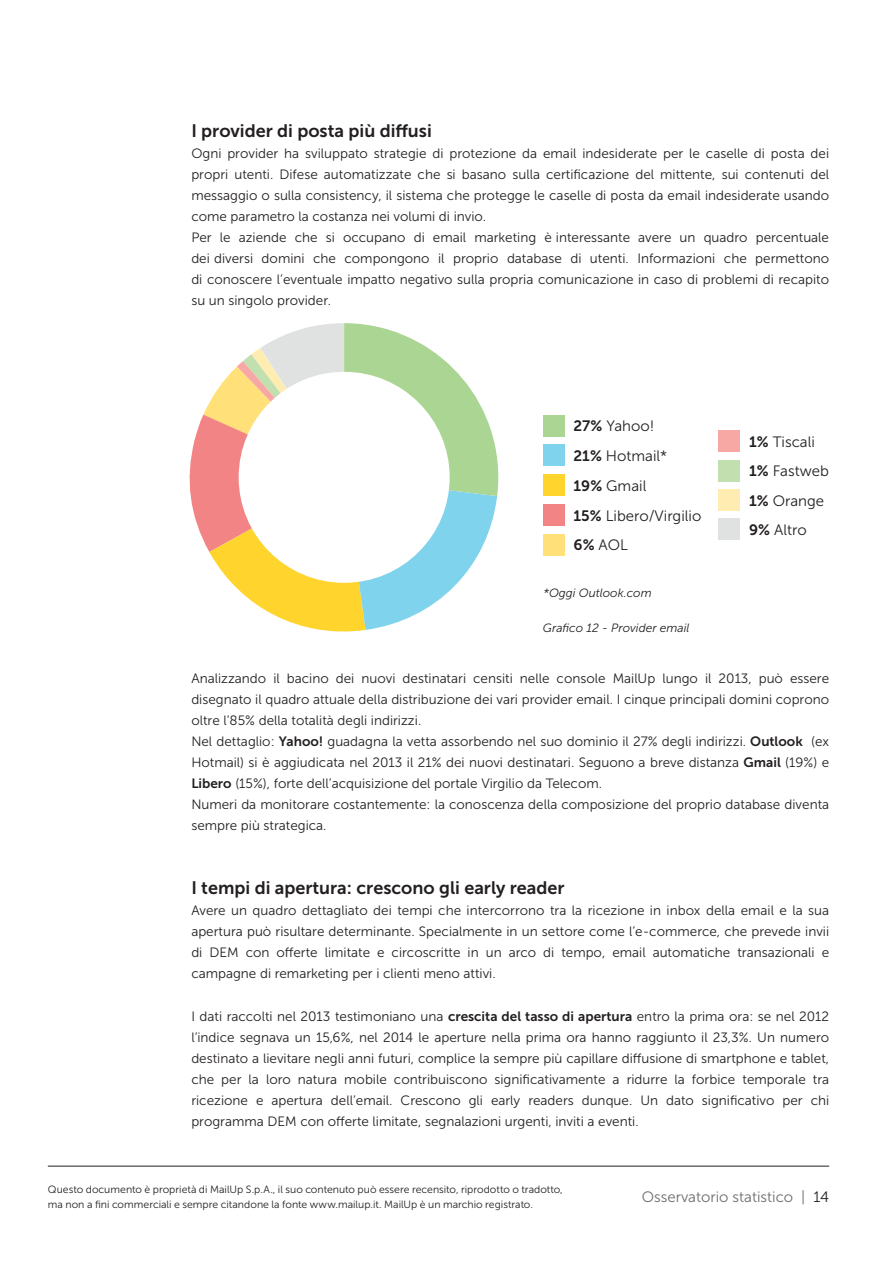
<style>
.page{position:relative;width:893px;height:1263px;background:#fff}
.page>*{position:absolute;margin:0;border:0;box-sizing:border-box;transform-origin:0 0}
.Testo{font:18px "Museo Sans 700";color:#231f20}
.Testo-2{font:15px "Museo Sans 300";color:#231f20}
.t1{font:15px "Museo Sans 300";color:#6c6d70}
.Testo-3{font:13.5px/21px "Museo Sans 300";color:#231f20;text-align:justify}
.Testo-4{font:italic 12px "Museo Sans 300";color:#231f20}
.t2{font:10.5px/15px "Museo Sans 300";color:#231f20}
.s1{font-family:"Museo Sans 700"}
.s2{color:#231f20}
</style>
<div class="page">
<hr style="left:48px;top:1166px;width:781px;height:1px;background:#231f20">
<svg style="left:189px;top:323px;width:309px;height:309px"></svg>
<div style="left:239px;top:372px;width:211px;height:211px;background:#fff;border-radius:50%"></div>
<div style="left:543px;top:445px;width:21px;height:21px;background:#7fd3ec"></div>
<div style="left:543px;top:504px;width:21px;height:21px;background:#f38485"></div>
<div style="left:543px;top:474px;width:21px;height:22px;background:#ffd42c"></div>
<div style="left:543px;top:415px;width:21px;height:21px;background:#abd593"></div>
<div style="left:543px;top:534px;width:21px;height:21px;background:#ffe079"></div>
<div style="left:718px;top:430px;width:22px;height:22px;background:#f7a7a4"></div>
<div style="left:718px;top:460px;width:22px;height:21px;background:#c2dfb0"></div>
<div style="left:718px;top:490px;width:22px;height:21px;background:#ffecb0"></div>
<div style="left:718px;top:519px;width:22px;height:21px;background:#e0e1e1"></div>
<p class="Testo" style="left:191px;top:121px;width:242px">I provider di posta più diffusi</p>
<p class="Testo-3" style="left:191px;top:143px;width:639px">Ogni provider ha sviluppato strategie di protezione da email indesiderate per le caselle di posta dei propri utenti. Difese automatizzate che si basano sulla certificazione del mittente, sui contenuti del messaggio o sulla consistency, il sistema che protegge le caselle di posta da email indesiderate usando come parametro la costanza nei volumi di invio.</p>
<p class="Testo-3" style="left:191px;top:227px;width:639px">Per le aziende che si occupano di email marketing è interessante avere un quadro percentuale dei diversi domini che compongono il proprio database di utenti. Informazioni che permettono di conoscere l’eventuale impatto negativo sulla propria comunicazione in caso di problemi di recapito su un singolo provider.</p>
<p class="Testo-2" style="left:574px;top:418px;width:82px"><span class="s1">27%</span> Yahoo!</p>
<p class="Testo-2" style="left:574px;top:448px;width:95px"><span class="s1">21%</span> Hotmail*</p>
<p class="Testo-2" style="left:574px;top:477px;width:74px"><span class="s1">19%</span> Gmail</p>
<p class="Testo-2" style="left:574px;top:507px;width:129px"><span class="s1">15%</span> Libero/Virgilio</p>
<p class="Testo-2" style="left:574px;top:537px;width:56px"><span class="s1">6%</span> AOL</p>
<p class="Testo-4" style="left:543px;top:587px;width:110px">*Oggi Outlook.com</p>
<p class="Testo-4" style="left:543px;top:621px;width:148px">Grafico 12 - Provider email</p>
<p class="Testo-2" style="left:749px;top:433px;width:67px"><span class="s1">1%</span> Tiscali</p>
<p class="Testo-2" style="left:749px;top:463px;width:81px"><span class="s1">1%</span> Fastweb</p>
<p class="Testo-2" style="left:749px;top:493px;width:77px"><span class="s1">1%</span> Orange</p>
<p class="Testo-2" style="left:749px;top:522px;width:59px"><span class="s1">9%</span> Altro</p>
<p class="Testo-3" style="left:191px;top:668px;width:639px">Analizzando il bacino dei nuovi destinatari censiti nelle console MailUp lungo il 2013, può essere disegnato il quadro attuale della distribuzione dei vari provider email. I cinque principali domini coprono oltre l’85% della totalità degli indirizzi.</p>
<p class="Testo-3" style="left:191px;top:731px;width:639px">Nel dettaglio: <span class="s1">Yahoo!</span> guadagna la vetta assorbendo nel suo dominio il 27% degli indirizzi. <span class="s1">Outlook</span> (ex Hotmail) si è aggiudicata nel 2013 il 21% dei nuovi destinatari. Seguono a breve distanza <span class="s1">Gmail</span> (19%) e <span class="s1">Libero</span> (15%), forte dell’acquisizione del portale Virgilio da Telecom.</p>
<p class="Testo-3" style="left:191px;top:794px;width:639px">Numeri da monitorare costantemente: la conoscenza della composizione del proprio database diventa sempre più strategica.</p>
<p class="Testo" style="left:191px;top:878px;width:375px">I tempi di apertura: crescono gli early reader</p>
<p class="Testo-3" style="left:191px;top:900px;width:639px">Avere un quadro dettagliato dei tempi che intercorrono tra la ricezione in inbox della email e la sua apertura può risultare determinante. Specialmente in un settore come l’e-commerce, che prevede invii di DEM con offerte limitate e circoscritte in un arco di tempo, email automatiche transazionali e campagne di remarketing per i clienti meno attivi.</p>
<p class="Testo-3" style="left:191px;top:1005px;width:639px">I dati raccolti nel 2013 testimoniano una <span class="s1">crescita del tasso di apertura</span> entro la prima ora: se nel 2012 l’indice segnava un 15,6%, nel 2014 le aperture nella prima ora hanno raggiunto il 23,3%. Un numero destinato a lievitare negli anni futuri, complice la sempre più capillare diffusione di smartphone e tablet, che per la loro natura mobile contribuiscono significativamente a ridurre la forbice temporale tra ricezione e apertura dell’email. Crescono gli early readers dunque. Un dato significativo per chi programma DEM con offerte limitate, segnalazioni urgenti, inviti a eventi.</p>
<p class="t2" style="left:48px;top:1182px;width:516px">Questo documento è proprietà di MailUp S.p.A., il suo contenuto può essere recensito, riprodotto o tradotto, ma non a fini commerciali e sempre citandone la fonte www.mailup.it. MailUp è un marchio registrato.</p>
<p class="t1" style="left:642px;top:1189px;width:189px">Osservatorio statistico | <span class="s2">14</span></p>
</div>
